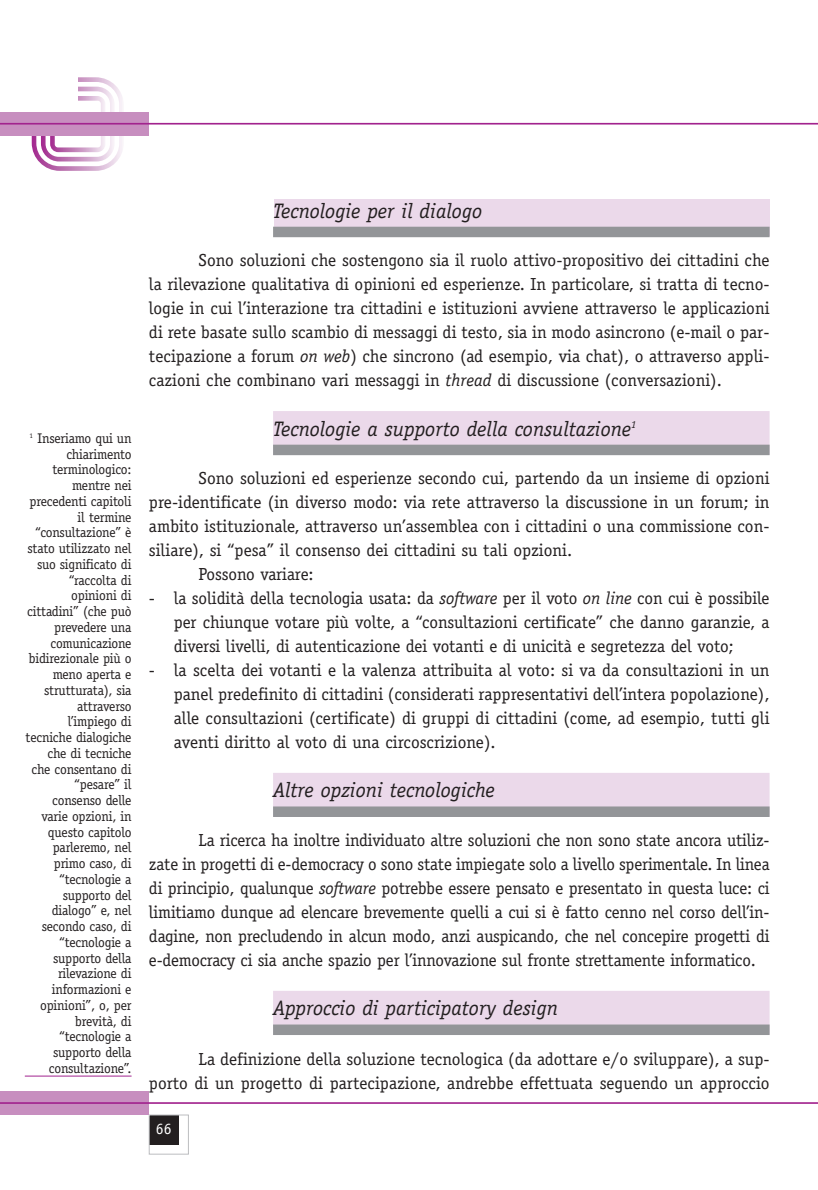
<style>
.page{position:relative;width:818px;height:1190px;background:#fff}
.page>*{position:absolute;margin:0;border:0;box-sizing:border-box;transform-origin:0 0}
.t1{font:italic 21px "Officina Serif";color:#231f20}
.t2{font:17.5px/24px "Officina Serif";color:#231f20;text-align:justify}
.t3{font:15.75px "Officina Serif";color:#fff}
.t4{font:14px/15.8px "Officina Serif";letter-spacing:-.015em;color:#231f20;text-align:right}
.s1{font-style:italic}
</style>
<div class="page">
<div style="left:274px;top:200px;width:495px;height:36px;background:#ebd9ea"></div>
<svg style="left:32px;top:77px;width:92px;height:94px"></svg>
<div style="left:36px;top:82px;width:83px;height:84px;background:#fff;border-radius:23px"></div>
<svg style="left:41px;top:87px;width:74px;height:75px"></svg>
<div style="left:46px;top:91px;width:64px;height:66px;background:#fff;border-radius:13px"></div>
<svg style="left:50px;top:96px;width:55px;height:56px"></svg>
<div style="left:55px;top:101px;width:46px;height:46px;background:#fff;border-radius:3px"></div>
<div style="left:27px;top:74px;width:51px;height:50px;background:#fff"></div>
<div style="left:0;top:112px;width:149px;height:23px;background:#c78ebf"></div>
<hr style="left:0;top:123px;width:817px;height:2px;background:#a2238e">
<div style="left:0;top:1091px;width:149px;height:24px;background:#c78ebf"></div>
<hr style="left:0;top:1102px;width:817px;height:2px;background:#a2238e">
<div style="left:273px;top:227px;width:496px;height:10px;background:#939598"></div>
<div style="left:273px;top:411px;width:496px;height:44px;background:#ebd9ea"></div>
<div style="left:273px;top:445px;width:496px;height:10px;background:#939598"></div>
<div style="left:273px;top:773px;width:496px;height:44px;background:#ebd9ea"></div>
<div style="left:273px;top:806px;width:496px;height:11px;background:#939598"></div>
<div style="left:273px;top:991px;width:496px;height:44px;background:#ebd9ea"></div>
<div style="left:273px;top:1025px;width:496px;height:10px;background:#939598"></div>
<hr style="left:25px;top:1076px;width:106px;height:1px;background:#a2238e">
<div style="left:149px;top:1115px;width:30px;height:29px;background:#231f20"></div>
<div style="left:149px;top:1115px;width:40px;height:39px;border:1px solid #bcbdc0"></div>
<p class="t4" style="left:26px;top:431px;width:107px"><sup>1</sup> Inseriamo qui un chiarimento terminologico: mentre nei precedenti capitoli il termine “consultazione” è stato utilizzato nel suo significato di “raccolta di opinioni di cittadini” (che può prevedere una comunicazione bidirezionale più o meno aperta e strutturata), sia attraverso l’impiego di tecniche dialogiche che di tecniche che consentano di “pesare” il consenso delle varie opzioni, in questo capitolo parleremo, nel primo caso, di “tecnologie a supporto del dialogo” e, nel secondo caso, di “tecnologie a supporto della rilevazione di informazioni e opinioni”, o, per brevità, di “tecnologie a supporto della consultazione”.</p>
<p class="t1" style="left:273px;top:203px;width:211px">Tecnologie per il dialogo</p>
<p class="t2" style="left:149px;top:250px;width:622px;text-indent:50px">Sono soluzioni che sostengono sia il ruolo attivo-propositivo dei cittadini che la rilevazione qualitativa di opinioni ed esperienze. In particolare, si tratta di tecno&shy;logie in cui l’interazione tra cittadini e istituzioni avviene attraverso le applicazioni di rete basate sullo scambio di messaggi di testo, sia in modo asincrono (e-mail o par&shy;tecipazione a forum <span class="s1">on web</span>) che sincrono (ad esempio, via chat), o attraverso appli&shy;cazioni che combinano vari messaggi in <span class="s1">thread</span> di discussione (conversazioni).</p>
<p class="t1" style="left:273px;top:421px;width:364px">Tecnologie a supporto della consultazione<sup>1</sup></p>
<p class="t2" style="left:198px;top:468px;width:572px">Sono soluzioni ed esperienze secondo cui, partendo da un insieme di opzioni</p>
<p class="t2" style="left:149px;top:492px;width:622px">pre-identificate (in diverso modo: via rete attraverso la discussione in un forum; in</p>
<p class="t2" style="left:149px;top:516px;width:622px">ambito istituzionale, attraverso un’assemblea con i cittadini o una commissione con-</p>
<p class="t2" style="left:149px;top:540px;width:425px">siliare), si “pesa” il consenso dei cittadini su tali opzioni.</p>
<p class="t2" style="left:198px;top:564px;width:117px">Possono variare:</p>
<p class="t2" style="left:174px;top:588px;width:597px;text-indent:-25px">- la solidità della tecnologia usata: da <span class="s1">software</span> per il voto <span class="s1">on line</span> con cui è possibile per chiunque votare più volte, a “consultazioni certificate” che danno garanzie, a diversi livelli, di autenticazione dei votanti e di unicità e segretezza del voto;</p>
<p class="t2" style="left:174px;top:660px;width:597px;text-indent:-25px">- la scelta dei votanti e la valenza attribuita al voto: si va da consultazioni in un panel predefinito di cittadini (considerati rappresentativi dell’intera popolazione), alle consultazioni (certificate) di gruppi di cittadini (come, ad esempio, tutti gli aventi diritto al voto di una circoscrizione).</p>
<p class="t1" style="left:273px;top:782px;width:223px">Altre opzioni tecnologiche</p>
<p class="t2" style="left:149px;top:830px;width:622px;text-indent:50px">La ricerca ha inoltre individuato altre soluzioni che non sono state ancora utiliz&shy;zate in progetti di e-democracy o sono state impiegate solo a livello sperimentale. In linea di principio, qualunque <span class="s1">software</span> potrebbe essere pensato e presentato in questa luce: ci limitiamo dunque ad elencare brevemente quelli a cui si è fatto cenno nel corso dell’in&shy;dagine, non precludendo in alcun modo, anzi auspicando, che nel concepire progetti di e-democracy ci sia anche spazio per l’innovazione sul fronte strettamente informatico.</p>
<p class="t1" style="left:273px;top:1000px;width:286px">Approccio di participatory design</p>
<p class="t2" style="left:149px;top:1048px;width:622px;line-height:24.5px;text-align:right">La definizione della soluzione tecnologica (da adottare e/o sviluppare), a sup-<br>porto di un progetto di partecipazione, andrebbe effettuata seguendo un approccio</p>
<p class="t3" style="left:156px;top:1122px;width:17px">66</p>
</div>
